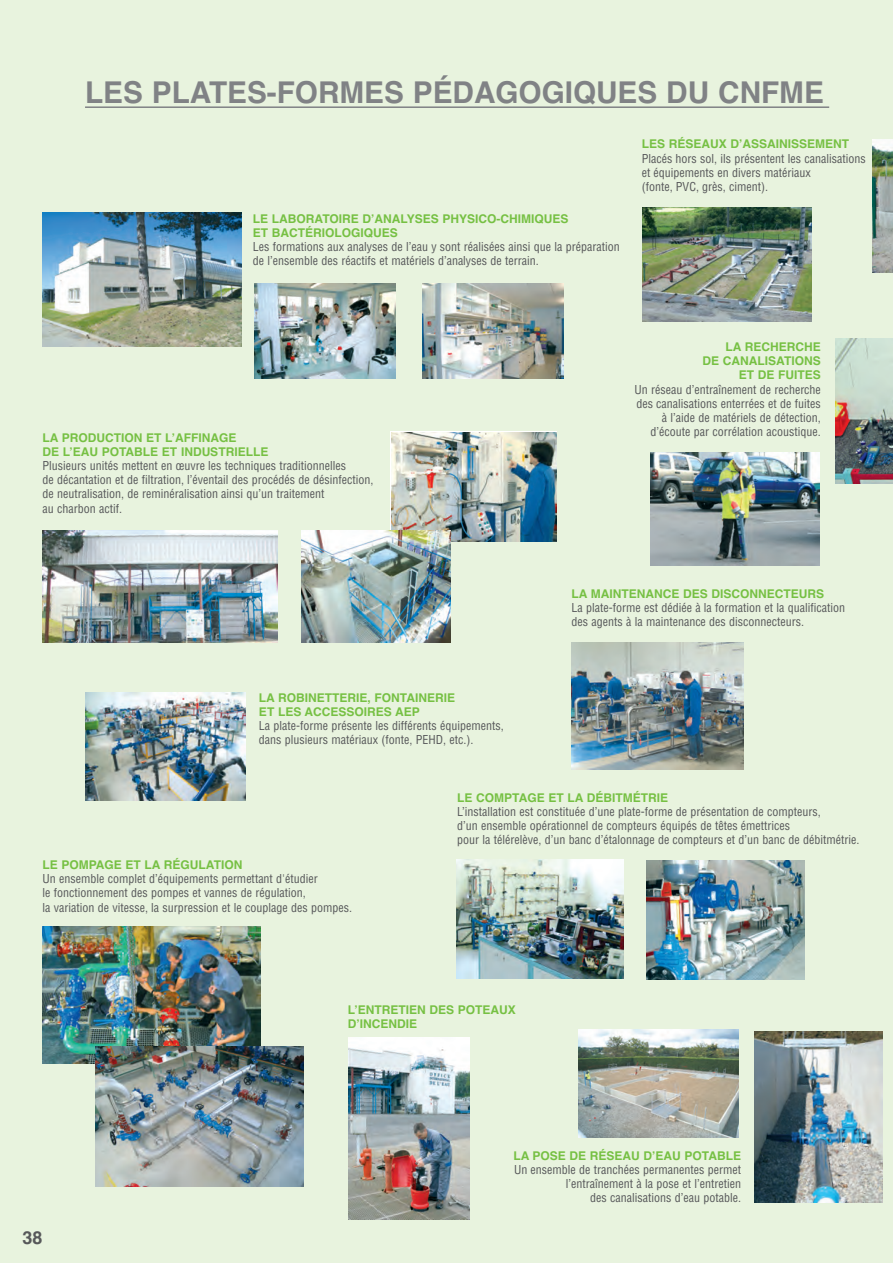
<style>
.page{position:relative;width:893px;height:1263px;background:#e8f3de}
.page>*{position:absolute;margin:0;border:0;box-sizing:border-box;transform-origin:0 0}
.t1{font:700 30px "Helvetica";color:#808285}
.t2{font:700 18px "Helvetica";color:#57585a}
.t3{font:condensed 12px/14.1px "Helvetica";color:#57585a}
.t4{font:700 12px/14.1px "Helvetica";color:#76c043}
</style>
<div class="page">
<hr style="left:85px;top:106px;width:744px;height:2px;background:#808285">
<img style="left:43px;top:531px;width:234px;height:111px">
<img style="left:571px;top:642px;width:173px;height:127px">
<img style="left:872px;top:139px;width:21px;height:133px">
<img style="left:348px;top:1038px;width:122px;height:181px">
<img style="left:43px;top:213px;width:199px;height:133px">
<img style="left:754px;top:1031px;width:128px;height:171px">
<img style="left:646px;top:861px;width:158px;height:119px">
<img style="left:578px;top:1030px;width:161px;height:107px">
<img style="left:422px;top:284px;width:141px;height:95px">
<img style="left:254px;top:284px;width:141px;height:95px">
<img style="left:651px;top:453px;width:168px;height:112px">
<img style="left:43px;top:926px;width:218px;height:137px">
<img style="left:642px;top:208px;width:170px;height:113px">
<img style="left:85px;top:693px;width:161px;height:108px">
<img style="left:457px;top:859px;width:167px;height:119px">
<svg style="left:391px;top:431px;width:166px;height:111px"></svg>
<img style="left:392px;top:432px;width:164px;height:109px">
<img style="left:302px;top:531px;width:149px;height:111px">
<img style="left:836px;top:339px;width:57px;height:145px">
<img style="left:95px;top:1046px;width:209px;height:140px">
<h1 class="t1" style="left:85px;top:75px;width:740px">LES PLATES-FORMES PÉDAGOGIQUES DU CNFME</h1>
<p class="t4" style="left:253px;top:211px;width:317px">LE LABORATOIRE D’ANALYSES PHYSICO-CHIMIQUES<br>ET BACTÉRIOLOGIQUES</p>
<p class="t3" style="left:253px;top:240px;width:368px">Les formations aux analyses de l’eau y sont réalisées ainsi que la préparation de l’ensemble des réactifs et matériels d’analyses de terrain.</p>
<p class="t4" style="left:642px;top:137px;width:209px">LES RÉSEAUX D’ASSAINISSEMENT</p>
<p class="t3" style="left:642px;top:151px;width:226px">Placés hors sol, ils présentent les canalisations et équipements en divers matériaux<br>(fonte, PVC, grès, ciment).</p>
<p class="t4" style="left:43px;top:431px;width:227px">LA PRODUCTION ET L’AFFINAGE<br>DE L’EAU POTABLE ET INDUSTRIELLE</p>
<p class="t3" style="left:43px;top:459px;width:332px">Plusieurs unités mettent en œuvre les techniques traditionnelles<br>de décantation et de filtration, l’éventail des procédés de désinfection, de neutralisation, de reminéralisation ainsi qu’un traitement<br>au charbon actif.</p>
<p class="t4" style="left:703px;top:340px;width:120px;text-align:right">LA RECHERCHE<br>DE CANALISATIONS<br>ET DE FUITES</p>
<p class="t3" style="left:634px;top:382px;width:188px;text-align:right">Un réseau d’entraînement de recherche des canalisations enterrées et de fuites à l’aide de matériels de détection, d’écoute par corrélation acoustique.</p>
<p class="t4" style="left:259px;top:691px;width:198px">LA ROBINETTERIE, FONTAINERIE<br>ET LES ACCESSOIRES AEP</p>
<p class="t3" style="left:259px;top:719px;width:246px">La plate-forme présente les différents équipements, dans plusieurs matériaux (fonte, PEHD, etc.).</p>
<p class="t4" style="left:571px;top:587px;width:254px">LA MAINTENANCE DES DISCONNECTEURS</p>
<p class="t3" style="left:571px;top:601px;width:275px">La plate-forme est dédiée à la formation et la qualification des agents à la maintenance des disconnecteurs.</p>
<p class="t4" style="left:43px;top:858px;width:201px">LE POMPAGE ET LA RÉGULATION</p>
<p class="t3" style="left:43px;top:872px;width:311px">Un ensemble complet d’équipements permettant d'étudier<br>le fonctionnement des pompes et vannes de régulation,<br>la variation de vitesse, la surpression et le couplage des pompes.</p>
<p class="t4" style="left:457px;top:791px;width:212px">LE COMPTAGE ET LA DÉBITMÉTRIE</p>
<p class="t3" style="left:457px;top:805px;width:404px">L’installation est constituée d’une plate-forme de présentation de compteurs,<br>d’un ensemble opérationnel de compteurs équipés de têtes émettrices<br>pour la télérelève, d’un banc d’étalonnage de compteurs et d’un banc de débitmétrie.</p>
<p class="t4" style="left:348px;top:1002px;width:170px">L’ENTRETIEN DES POTEAUX<br>D’INCENDIE</p>
<h2 class="t2" style="left:23px;top:1228px;width:22px">38</h2>
<p class="t4" style="left:513px;top:1148px;width:229px">LA POSE DE RÉSEAU D’EAU POTABLE</p>
<p class="t3" style="left:514px;top:1163px;width:229px;text-align:right">Un ensemble de tranchées permanentes permet l’entraînement à la pose et l’entretien<br>des canalisations d’eau potable.</p>
</div>
